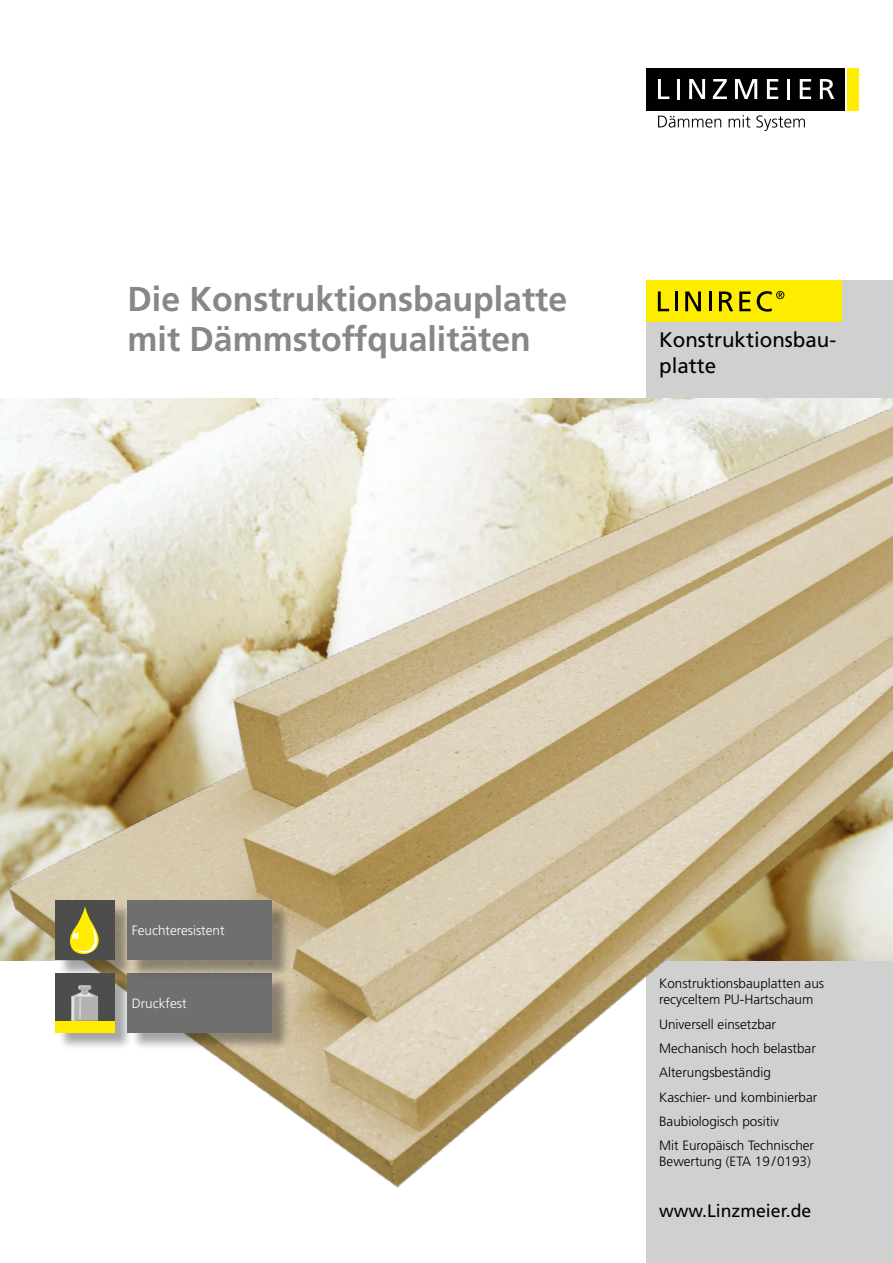
<style>
.page{position:relative;width:893px;height:1263px;background:#fff}
.page>*{position:absolute;margin:0;border:0;box-sizing:border-box;transform-origin:0 0}
.t1{font:700 34.5px/40.5px "Frutiger LT";color:#878787}
.t2{font:21px/25.2px "Frutiger LT";color:#000}
.t3{font:18px "Frutiger LT";color:#000}
.t4{font:300 13.5px/24.3px "Frutiger LT";color:#000}
.t5{font:300 13.5px "Frutiger LT";color:#fff}
</style>
<div class="page">
<div style="left:646px;top:281px;width:247px;height:982px;background:#d0d0d0"></div>
<img style="left:0;top:398px;width:893px;height:790px">
<svg style="left:658px;top:116px;width:63px;height:12px"></svg>
<svg style="left:728px;top:115px;width:22px;height:13px"></svg>
<svg style="left:756px;top:115px;width:49px;height:16px"></svg>
<div style="left:646px;top:68px;width:198px;height:42px;background:#000"></div>
<svg style="left:658px;top:79px;width:11px;height:20px"></svg>
<hr style="left:677px;top:79px;width:3px;height:20px;background:#fff">
<svg style="left:689px;top:79px;width:16px;height:20px"></svg>
<svg style="left:713px;top:79px;width:14px;height:20px"></svg>
<svg style="left:735px;top:79px;width:22px;height:20px"></svg>
<svg style="left:767px;top:79px;width:11px;height:20px"></svg>
<hr style="left:787px;top:79px;width:3px;height:20px;background:#fff">
<svg style="left:800px;top:79px;width:11px;height:20px"></svg>
<svg style="left:820px;top:79px;width:14px;height:20px"></svg>
<div style="left:847px;top:68px;width:12px;height:42px;background:#ffed00"></div>
<div style="left:646px;top:281px;width:196px;height:41px;background:#ffed00"></div>
<svg style="left:658px;top:291px;width:11px;height:20px"></svg>
<hr style="left:675px;top:291px;width:3px;height:20px;background:#000">
<svg style="left:685px;top:291px;width:16px;height:20px"></svg>
<hr style="left:709px;top:291px;width:2px;height:20px;background:#000">
<svg style="left:719px;top:291px;width:14px;height:20px"></svg>
<svg style="left:739px;top:291px;width:12px;height:20px"></svg>
<svg style="left:757px;top:291px;width:27px;height:21px"></svg>
<div style="left:58px;top:903px;width:76px;height:76px;background:#000;opacity:.35"></div>
<div style="left:55px;top:900px;width:60px;height:60px;background:#4d4d4c"></div>
<svg style="left:70px;top:907px;width:29px;height:47px"></svg>
<div style="left:57px;top:975px;width:77px;height:76px;background:#000;opacity:.35"></div>
<div style="left:55px;top:973px;width:60px;height:59px;background:#4d4d4c"></div>
<div style="left:78px;top:985px;width:13px;height:5px;background:#abaaaa;border-radius:2px"></div>
<div style="left:55px;top:1021px;width:60px;height:11px;background:#ffed00"></div>
<svg style="left:71px;top:986px;width:27px;height:35px"></svg>
<div style="left:130px;top:975px;width:161px;height:76px;background:#000;opacity:.35"></div>
<div style="left:128px;top:973px;width:144px;height:59px;background:#706f6f"></div>
<div style="left:130px;top:902px;width:161px;height:77px;background:#000;opacity:.35"></div>
<div style="left:128px;top:900px;width:144px;height:60px;background:#706f6f"></div>
<h1 class="t1" style="left:128px;top:279px;width:441px">Die Konstruktionsbauplatte mit Dämmstoffqualitäten</h1>
<h2 class="t2" style="left:659px;top:328px;width:179px">Konstruktionsbau&shy;platte</h2>
<p class="t5" style="left:132px;top:923px;width:94px">Feuchteresistent</p>
<p class="t5" style="left:132px;top:995px;width:56px">Druckfest</p>
<p class="t4" style="left:659px;top:976px;width:167px;line-height:16.2px">Konstruktionsbauplatten aus recyceltem PU-Hartschaum</p>
<p class="t4" style="left:659px;top:1012px;width:160px">Universell einsetzbar<br>Mechanisch hoch belastbar<br>Alterungsbeständig<br>Kaschier- und kombinierbar<br>Baubiologisch positiv<br>Mit Europäisch Technischer</p>
<p class="t4" style="left:659px;top:1150px;width:153px">Bewertung (ETA 19/0193)</p>
<h3 class="t3" style="left:659px;top:1200px;width:154px">www.Linzmeier.de</h3>
</div>
